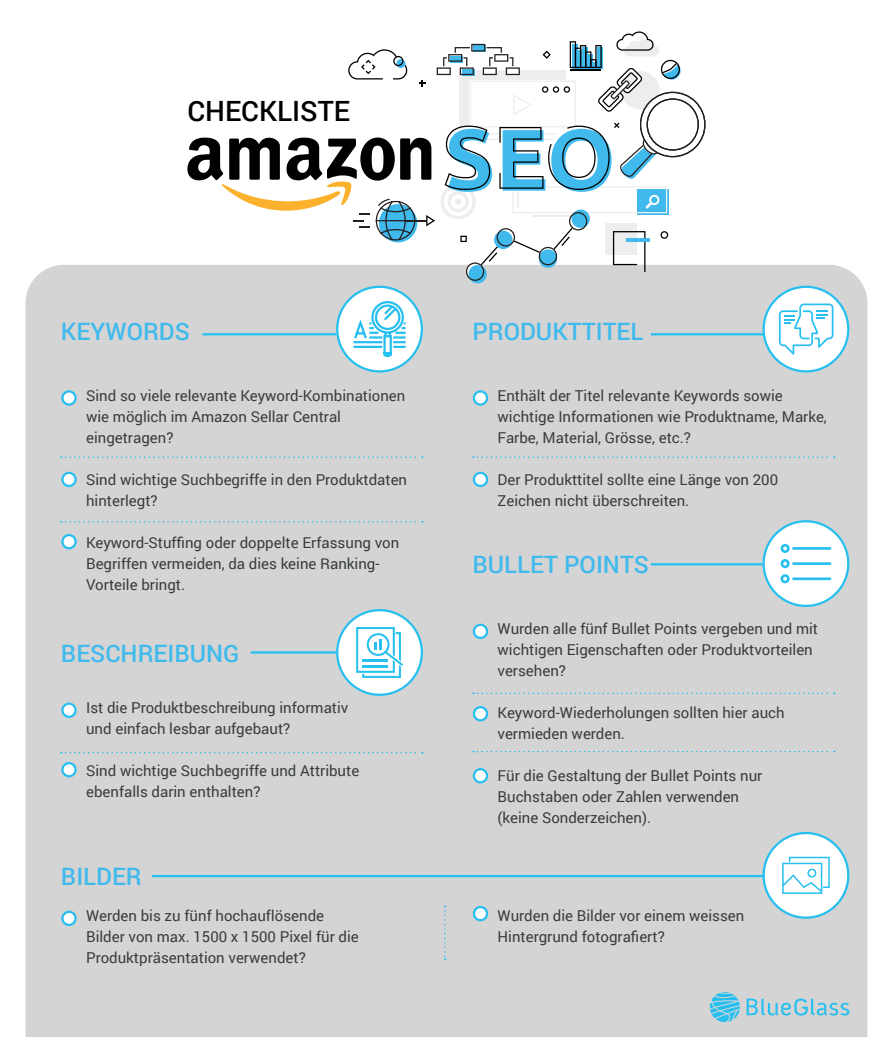
<style>
.page{position:relative;width:893px;height:1063px;background:#fff}
.page>*{position:absolute;margin:0;border:0;box-sizing:border-box;transform-origin:0 0}
.t1{font:500 27.9px "Roboto";color:#000}
.t2{font:500 24px "Roboto";color:#40baed}
.t3{font:15px/21px "Roboto";color:#393d3f}
</style>
<div class="page">
<div style="left:26px;top:265px;width:841px;height:772px;background:#d4d4d4"></div>
<div style="left:764px;top:521px;width:84px;height:85px;background:#fff;border-radius:50%"></div>
<div style="left:762px;top:520px;width:87px;height:87px;border:2px solid #26bff0;border-radius:50%"></div>
<svg style="left:187px;top:31px;width:522px;height:253px"></svg>
<svg style="left:62px;top:391px;width:14px;height:14px"></svg>
<div style="left:61px;top:390px;width:16px;height:16px;border:2px solid #26bff0;border-radius:50%"></div>
<svg style="left:62px;top:704px;width:14px;height:13px"></svg>
<div style="left:61px;top:703px;width:16px;height:15px;border:2px solid #26bff0;border-radius:50%"></div>
<svg style="left:62px;top:912px;width:14px;height:13px"></svg>
<div style="left:61px;top:911px;width:16px;height:15px;border:2px solid #26bff0;border-radius:50%"></div>
<div style="left:474px;top:625px;width:13px;height:13px;background:#fff;border-radius:50%"></div>
<div style="left:473px;top:624px;width:15px;height:15px;border:2px solid #26bff0;border-radius:50%"></div>
<svg style="left:474px;top:391px;width:13px;height:14px"></svg>
<div style="left:473px;top:390px;width:15px;height:16px;border:2px solid #26bff0;border-radius:50%"></div>
<svg style="left:62px;top:473px;width:14px;height:13px"></svg>
<div style="left:61px;top:472px;width:16px;height:15px;border:2px solid #26bff0;border-radius:50%"></div>
<svg style="left:62px;top:763px;width:14px;height:13px"></svg>
<div style="left:61px;top:762px;width:16px;height:15px;border:2px solid #26bff0;border-radius:50%"></div>
<div style="left:474px;top:707px;width:13px;height:13px;background:#fff;border-radius:50%"></div>
<div style="left:473px;top:706px;width:15px;height:15px;border:2px solid #26bff0;border-radius:50%"></div>
<div style="left:474px;top:769px;width:13px;height:13px;background:#fff;border-radius:50%"></div>
<div style="left:473px;top:768px;width:15px;height:15px;border:2px solid #26bff0;border-radius:50%"></div>
<div style="left:474px;top:907px;width:13px;height:13px;background:#fff;border-radius:50%"></div>
<div style="left:473px;top:906px;width:15px;height:15px;border:2px solid #26bff0;border-radius:50%"></div>
<div style="left:474px;top:473px;width:13px;height:13px;background:#fff;border-radius:50%"></div>
<div style="left:473px;top:472px;width:15px;height:15px;border:2px solid #26bff0;border-radius:50%"></div>
<svg style="left:62px;top:535px;width:14px;height:13px"></svg>
<div style="left:61px;top:534px;width:16px;height:15px;border:2px solid #26bff0;border-radius:50%"></div>
<svg style="left:61px;top:456px;width:362px;height:2px"></svg>
<hr style="left:203px;top:333px;width:133px;height:2px;background:#26bff0">
<hr style="left:251px;top:651px;width:85px;height:3px;background:#26bff0">
<hr style="left:152px;top:875px;width:618px;height:2px;background:#26bff0">
<hr style="left:651px;top:333px;width:119px;height:2px;background:#26bff0">
<hr style="left:651px;top:563px;width:111px;height:2px;background:#26bff0">
<svg style="left:473px;top:456px;width:362px;height:2px"></svg>
<svg style="left:473px;top:693px;width:362px;height:1px"></svg>
<svg style="left:473px;top:751px;width:362px;height:1px"></svg>
<svg style="left:61px;top:521px;width:362px;height:2px"></svg>
<svg style="left:61px;top:752px;width:362px;height:1px"></svg>
<svg style="left:444px;top:906px;width:2px;height:54px"></svg>
<div style="left:337px;top:287px;width:85px;height:84px;background:#fff;border-radius:50%"></div>
<div style="left:336px;top:286px;width:87px;height:87px;border:2px solid #26bff0;border-radius:50%"></div>
<div style="left:337px;top:610px;width:85px;height:85px;background:#fff;border-radius:50%"></div>
<div style="left:336px;top:609px;width:87px;height:87px;border:2px solid #26bff0;border-radius:50%"></div>
<svg style="left:353px;top:301px;width:53px;height:56px"></svg>
<svg style="left:356px;top:627px;width:47px;height:51px"></svg>
<hr style="left:792px;top:547px;width:39px;height:3px;background:#26bff0">
<hr style="left:792px;top:562px;width:39px;height:3px;background:#26bff0">
<hr style="left:792px;top:578px;width:39px;height:2px;background:#26bff0">
<svg style="left:780px;top:544px;width:10px;height:9px"></svg>
<svg style="left:780px;top:559px;width:10px;height:9px"></svg>
<svg style="left:780px;top:574px;width:10px;height:9px"></svg>
<svg style="left:747px;top:999px;width:102px;height:17px;background:#9dcddc"></svg>
<svg style="left:710px;top:992px;width:30px;height:30px"></svg>
<div style="left:764px;top:287px;width:84px;height:84px;background:#fff;border-radius:50%"></div>
<div style="left:762px;top:286px;width:87px;height:87px;border:2px solid #26bff0;border-radius:50%"></div>
<svg style="left:779px;top:304px;width:54px;height:51px"></svg>
<div style="left:764px;top:833px;width:84px;height:85px;background:#fff;border-radius:50%"></div>
<div style="left:762px;top:832px;width:87px;height:87px;border:2px solid #26bff0;border-radius:50%"></div>
<svg style="left:782px;top:857px;width:48px;height:37px"></svg>
<p class="t1" style="left:187px;top:92px;width:164px">CHECKLISTE</p>
<p class="t2" style="left:61px;top:314px;width:130px">KEYWORDS</p>
<p class="t3" style="left:86px;top:384px;width:321px">Sind so viele relevante Keyword-Kombinationen wie möglich im Amazon Sellar Central eingetragen?</p>
<p class="t3" style="left:86px;top:468px;width:322px">Sind wichtige Suchbegriffe in den Produktdaten hinterlegt?</p>
<p class="t3" style="left:86px;top:531px;width:315px">Keyword-Stuffing oder doppelte Erfassung von<br>Begriffen vermeiden, da dies keine Ranking-<br>Vorteile bringt.</p>
<p class="t2" style="left:61px;top:636px;width:180px">BESCHREIBUNG</p>
<p class="t3" style="left:86px;top:697px;width:264px">Ist die Produktbeschreibung informativ</p>
<p class="t3" style="left:86px;top:718px;width:206px">und einfach lesbar aufgebaut?</p>
<p class="t3" style="left:86px;top:760px;width:275px">Sind wichtige Suchbegriffe und Attribute ebenfalls darin enthalten?</p>
<p class="t2" style="left:61px;top:859px;width:82px">BILDER</p>
<p class="t2" style="left:472px;top:314px;width:173px">PRODUKTTITEL</p>
<p class="t3" style="left:498px;top:384px;width:331px">Enthält der Titel relevante Keywords sowie wichtige Informationen wie Produktname, Marke,<br>Farbe, Material, Grösse, etc.?</p>
<p class="t3" style="left:498px;top:468px;width:282px">Der Produkttitel sollte eine Länge von 200<br>Zeichen nicht überschreiten.</p>
<p class="t2" style="left:472px;top:548px;width:178px">BULLET POINTS</p>
<p class="t3" style="left:498px;top:618px;width:322px">Wurden alle fünf Bullet Points vergeben und mit wichtigen Eigenschaften oder Produktvorteilen versehen?</p>
<p class="t3" style="left:498px;top:702px;width:289px">Keyword-Wiederholungen sollten hier auch vermieden werden.</p>
<p class="t3" style="left:498px;top:765px;width:266px">Für die Gestaltung der Bullet Points nur<br>Buchstaben oder Zahlen verwenden</p>
<p class="t3" style="left:498px;top:807px;width:155px">(keine Sonderzeichen).</p>
<p class="t3" style="left:86px;top:905px;width:274px">Werden bis zu fünf hochauflösende<br>Bilder von max. 1500 x 1500 Pixel für die<br>Produktpräsentation verwendet?</p>
<p class="t3" style="left:498px;top:905px;width:248px">Wurden die Bilder vor einem weissen<br>Hintergrund fotografiert?</p>
</div>
